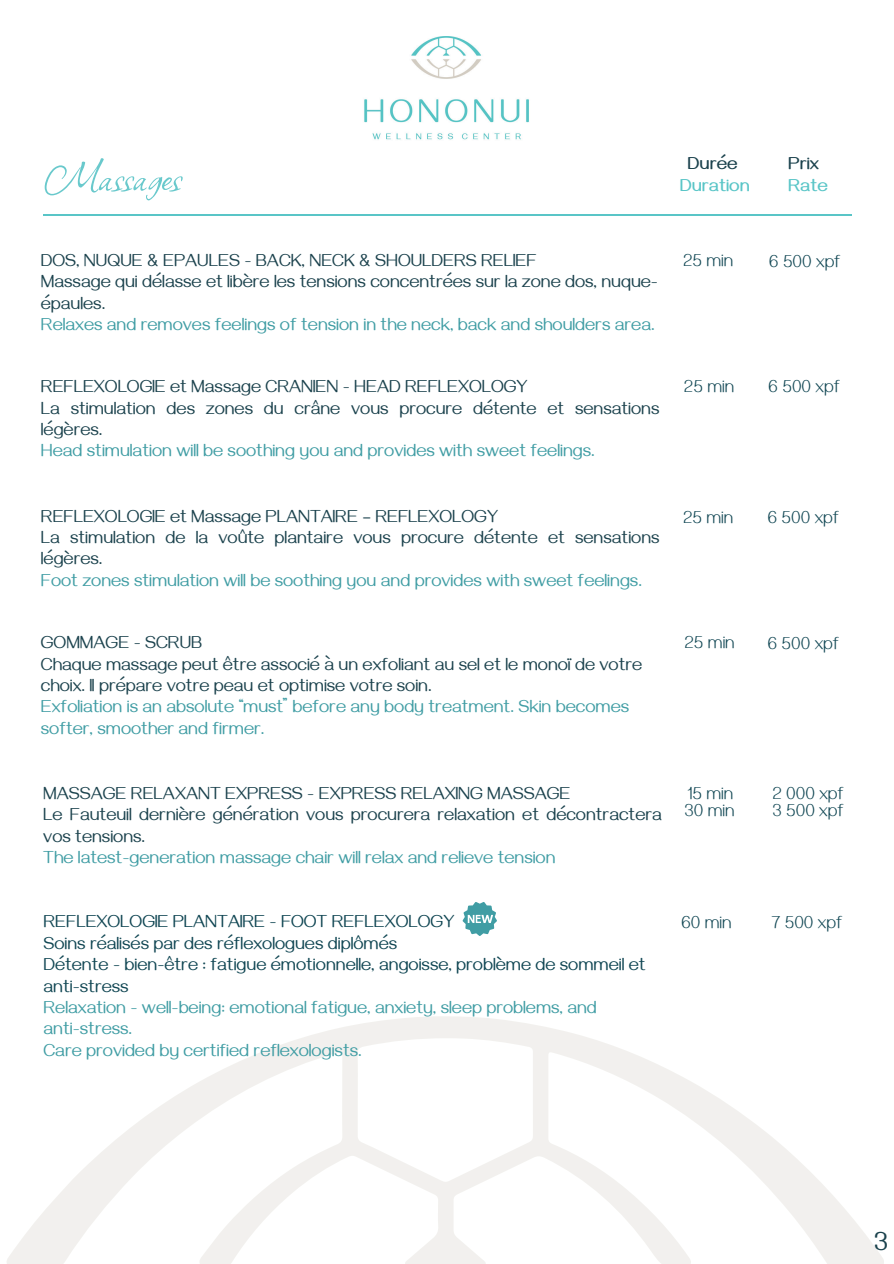
<style>
.page{position:relative;width:894px;height:1264px;background:#fff}
.page>*{position:absolute;margin:0;border:0;box-sizing:border-box;transform-origin:0 0}
.t1{font:51px "Allison";color:#69c9cc}
.t2{font:27px "Gayathri";color:#1b424d}
.t3{font:18px/21.3px "Gayathri";color:#1b424d}
.t4{font:18px "Gayathri";color:#409da4}
.t5{font:18px "Gayathri";color:#104653}
.t6{font:100 18px "Gayathri";color:#104653}
.t7{font:700 18px/21.3px "Gayathri";color:#59c5c7;text-align:center}
.t8{font:700 18px/21.3px "Gayathri";color:#1b424d}
.s1{color:#1b424d}
.s2{color:#59c5c7}
</style>
<div class="page">
<hr style="left:43px;top:214px;width:808px;height:1px;background:#59c5c7">
<img style="left:364px;top:36px;width:165px;height:104px">
<svg style="left:7px;top:1016px;width:876px;height:247px"></svg>
<svg style="left:462px;top:902px;width:35px;height:34px"></svg>
<p class="t1" style="left:43px;top:144px;width:139px">Massages</p>
<p class="t7" style="left:679px;top:156px;width:72px"><span class="s1">Durée<br></span>Duration</p>
<p class="t8" style="left:787px;top:156px;width:41px">Prix<br><span class="s2">Rate</span></p>
<p class="t3" style="left:41px;top:253px;width:497px">DOS, NUQUE &amp; EPAULES - BACK, NECK &amp; SHOULDERS RELIEF</p>
<p class="t3" style="left:41px;top:274px;width:618px">Massage qui délasse et libère les tensions concentrées sur la zone dos, nuque&shy;épaules.</p>
<p class="t4" style="left:41px;top:317px;width:615px">Relaxes and removes feelings of tension in the neck, back and shoulders area.</p>
<p class="t3" style="left:41px;top:379px;width:488px">REFLEXOLOGIE et Massage CRANIEN - HEAD REFLEXOLOGY</p>
<p class="t3" style="left:41px;top:401px;width:620px">La stimulation des zones du crâne vous procure détente et sensations légères.</p>
<p class="t4" style="left:41px;top:443px;width:555px">Head stimulation will be soothing you and provides with sweet feelings.</p>
<p class="t3" style="left:41px;top:509px;width:458px">REFLEXOLOGIE et Massage PLANTAIRE – REFLEXOLOGY</p>
<p class="t3" style="left:41px;top:530px;width:620px">La stimulation de la voûte plantaire vous procure détente et sensations légères.</p>
<p class="t4" style="left:41px;top:572px;width:602px">Foot zones stimulation will be soothing you and provides with sweet feelings.</p>
<p class="t3" style="left:41px;top:635px;width:163px">GOMMAGE - SCRUB</p>
<p class="t3" style="left:41px;top:656px;width:602px">Chaque massage peut être associé à un exfoliant au sel et le monoï de votre choix. Il prépare votre peau et optimise votre soin.</p>
<p class="t4" style="left:41px;top:699px;width:589px">Exfoliation is an absolute “must” before any body treatment. Skin becomes</p>
<p class="t4" style="left:41px;top:720px;width:225px">softer, smoother and firmer.</p>
<p class="t6" style="left:682px;top:253px;width:52px">25 min</p>
<p class="t6" style="left:683px;top:379px;width:52px">25 min</p>
<p class="t6" style="left:682px;top:509px;width:52px">25 min</p>
<p class="t6" style="left:684px;top:635px;width:52px">25 min</p>
<p class="t6" style="left:768px;top:253px;width:73px">6 500 xpf</p>
<p class="t6" style="left:768px;top:379px;width:73px">6 500 xpf</p>
<p class="t6" style="left:767px;top:509px;width:73px">6 500 xpf</p>
<p class="t6" style="left:767px;top:635px;width:73px">6 500 xpf</p>
<h1 class="t3" style="left:43px;top:786px;width:528px">MASSAGE RELAXANT EXPRESS - EXPRESS RELAXING MASSAGE</h1>
<h2 class="t3" style="left:43px;top:807px;width:620px">Le Fauteuil dernière génération vous procurera relaxation et décontractera vos tensions.</h2>
<h2 class="t4" style="left:43px;top:849px;width:513px">The latest-generation massage chair will relax and relieve tension</h2>
<p class="t5" style="left:43px;top:914px;width:412px">REFLEXOLOGIE PLANTAIRE - FOOT REFLEXOLOGY</p>
<p class="t5" style="left:43px;top:935px;width:355px">Soins réalisés par des réflexologues diplômés</p>
<p class="t5" style="left:43px;top:956px;width:603px">Détente - bien-être : fatigue émotionnelle, angoisse, problème de sommeil et</p>
<p class="t5" style="left:43px;top:978px;width:87px">anti-stress</p>
<p class="t4" style="left:43px;top:999px;width:554px">Relaxation - well-being: emotional fatigue, anxiety, sleep problems, and</p>
<p class="t4" style="left:43px;top:1021px;width:90px">anti-stress.</p>
<p class="t4" style="left:43px;top:1042px;width:320px">Care provided by certified reflexologists.</p>
<p class="t6" style="left:687px;top:786px;width:47px">15 min</p>
<p class="t6" style="left:772px;top:786px;width:73px">2 000 xpf</p>
<p class="t6" style="left:684px;top:803px;width:52px">30 min</p>
<p class="t6" style="left:772px;top:803px;width:73px">3 500 xpf</p>
<p class="t6" style="left:681px;top:914px;width:52px">60 min</p>
<p class="t6" style="left:771px;top:914px;width:72px">7 500 xpf</p>
<p class="t2" style="left:873px;top:1230px;width:16px">3</p>
</div>
